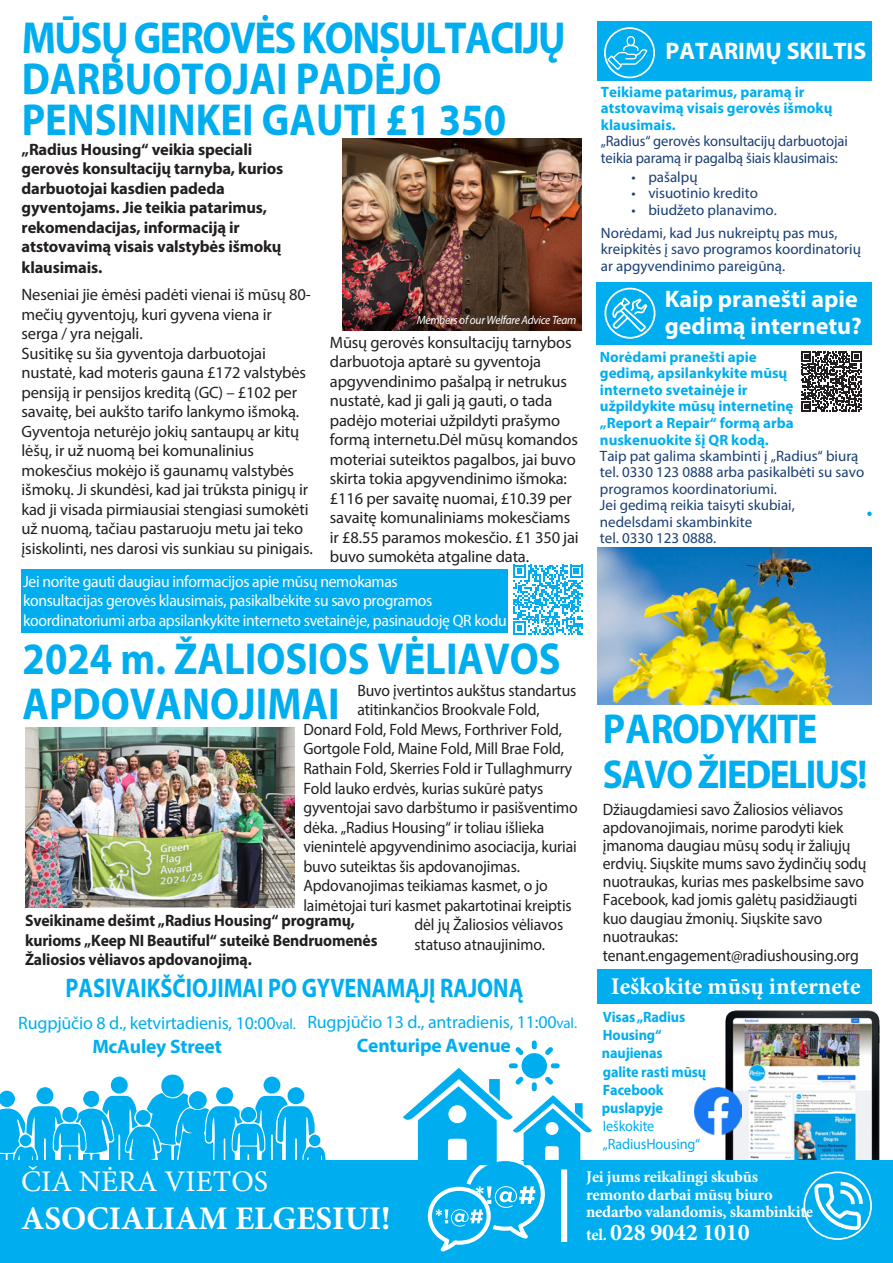
<style>
.page{position:relative;width:893px;height:1263px;background:#fff}
.page>*{position:absolute;margin:0;border:0;box-sizing:border-box;transform-origin:0 0}
.t1{font:700 45px/40.8px "Myriad Pro";color:#00aeef;scale:.9 1}
.t2{font:700 42px "Myriad Pro";letter-spacing:-.04em;color:#00aeef;scale:.92 1}
.t3{font:700 40.5px "Myriad Pro";letter-spacing:-.04em;color:#00aeef;scale:.92 1}
.t4{font:700 33px "Minion Pro";color:#fff}
.t5{font:30px "Minion Pro";color:#fff}
.t6{font:700 27px "Myriad Pro";color:#00aeef;scale:.83 1}
.t7{font:700 24px/27px "Myriad Pro";color:#fff}
.t8{font:700 24px "Minion Pro";color:#fff}
.t9{font:700 19.5px "Myriad Pro";letter-spacing:-.01em;color:#00aeef}
.t10{font:18px "Myriad Pro";letter-spacing:-.01em;color:#00aeef}
.t11{font:16.5px/19.5px "Myriad Pro";letter-spacing:-.01em;color:#231f20}
.t12{font:16.5px/18.3px "Myriad Pro";letter-spacing:-.01em;color:#231f20;scale:.95 1}
.t13{font:700 16.5px/19.6px "Myriad Pro";letter-spacing:-.01em;color:#231f20}
.t14{font:16.5px/19.5px "Myriad Pro";letter-spacing:-.02em;color:#fff;scale:.95 1}
.t15{font:700 16.5px/19.5px "Myriad Pro";letter-spacing:-.01em;color:#231f20;scale:.95 1}
.t16{font:700 16.5px/17.4px "Minion Pro";letter-spacing:-.015em;color:#fff}
.t17{font:15px/16.5px "Myriad Pro";color:#1a3f74}
.t18{font:700 15px/16.6px "Myriad Pro";color:#00aeef}
.t19{font:700 15px/18.1px "Myriad Pro";color:#00aeef;scale:.95 1}
.t20{font:italic 12px "Myriad Pro";letter-spacing:-.02em;color:#fff;scale:.95 1}
.s1{font-size:15px}
.s2{font-weight:400}
.s3{font-size:16.5px}
</style>
<div class="page">
<img style="left:721px;top:1010px;width:159px;height:150px">
<div style="left:597px;top:969px;width:275px;height:35px;background:#00aeef"></div>
<img style="left:694px;top:1087px;width:47px;height:47px">
<div style="left:0;top:1160px;width:893px;height:103px;background:#00aeef"></div>
<svg style="left:814px;top:1181px;width:50px;height:50px"></svg>
<div style="left:803px;top:1171px;width:69px;height:69px;border:2px solid #fff;border-radius:50%"></div>
<div style="left:597px;top:21px;width:274px;height:60px;background:#00aeef"></div>
<div style="left:596px;top:283px;width:276px;height:62px;background:#00aeef"></div>
<svg style="left:867px;top:511px;width:5px;height:5px"></svg>
<div style="left:604px;top:288px;width:51px;height:51px;border:2px solid #fff;border-radius:50%"></div>
<svg style="left:611px;top:295px;width:37px;height:37px"></svg>
<svg style="left:604px;top:21px;width:268px;height:50px"></svg>
<div style="left:604px;top:27px;width:51px;height:51px;border:2px solid #fff;border-radius:50%"></div>
<svg style="left:801px;top:351px;width:60px;height:61px"></svg>
<svg style="left:0;top:1074px;width:326px;height:86px"></svg>
<div style="left:20px;top:1134px;width:11px;height:12px;background:#00aeef;border-radius:50%"></div>
<div style="left:521px;top:1053px;width:26px;height:25px;background:#00aeef;border-radius:50%"></div>
<svg style="left:515px;top:1047px;width:9px;height:8px"></svg>
<svg style="left:545px;top:1047px;width:8px;height:8px"></svg>
<svg style="left:532px;top:1040px;width:5px;height:9px"></svg>
<svg style="left:403px;top:1063px;width:189px;height:188px"></svg>
<img style="left:25px;top:727px;width:270px;height:180px">
<img style="left:342px;top:139px;width:239px;height:191px">
<div style="left:21px;top:569px;width:561px;height:64px;background:#00aeef"></div>
<div style="left:508px;top:566px;width:85px;height:73px;background:#fff"></div>
<svg style="left:513px;top:565px;width:70px;height:70px"></svg>
<img style="left:597px;top:547px;width:275px;height:158px">
<p class="t1" style="left:22px;top:16px;width:606px">MŪSŲ GEROVĖS KONSULTACIJŲ<br>DARBUOTOJAI PADĖJO<br>PENSININKEI GAUTI £1 350</p>
<p class="t13" style="left:22px;top:139px;width:263px">„Radius Housing“ veikia speciali gerovės konsultacijų tarnyba, kurios darbuotojai kasdien padeda gyventojams. Jie teikia patarimus, rekomendacijas, informaciją ir atstovavimą visais valstybės išmokų klausimais.</p>
<p class="t11" style="left:22px;top:285px;width:293px">Neseniai jie ėmėsi padėti vienai iš mūsų 80- mečių gyventojų, kuri gyvena viena ir<br>serga / yra neįgali.<br>Susitikę su šia gyventoja darbuotojai nustatė, kad moteris gauna £172 valstybės pensiją ir pensijos kreditą (GC) – £102 per savaitę, bei aukšto tarifo lankymo išmoką.<br>Gyventoja neturėjo jokių santaupų ar kitų lėšų, ir už nuomą bei komunalinius mokesčius mokėjo iš gaunamų valstybės išmokų. Ji skundėsi, kad jai trūksta pinigų ir kad ji visada pirmiausiai stengiasi sumokėti už nuomą, tačiau pastaruoju metu jai teko įsiskolinti, nes darosi vis sunkiau su pinigais.</p>
<p class="t20" style="left:417px;top:313px;width:170px">Members of our Welfare Advice Team</p>
<p class="t11" style="left:330px;top:332px;width:250px">Mūsų gerovės konsultacijų tarnybos darbuotoja aptarė su gyventoja apgyvendinimo pašalpą ir netrukus nustatė, kad ji gali ją gauti, o tada padėjo moteriai užpildyti prašymo formą internetu.Dėl mūsų komandos moteriai suteiktos pagalbos, jai buvo skirta tokia apgyvendinimo išmoka: £116 per savaitę nuomai, £10.39 per savaitę komunaliniams mokesčiams ir £8.55 paramos mokesčio. £1 350 jai buvo sumokėta atgaline data.</p>
<p class="t14" style="left:23px;top:571px;width:511px">Jei norite gauti daugiau informacijos apie mūsų nemokamas<br>konsultacijas gerovės klausimais, pasikalbėkite su savo programos koordinatoriumi arba apsilankykite interneto svetainėje, pasinaudoję QR kodu</p>
<p class="t1" style="left:23px;top:635px;width:600px;line-height:45px">2024 m. ŽALIOSIOS VĖLIAVOS<br>APDOVANOJIMAI</p>
<p class="t12" style="left:357px;top:681px;width:232px">Buvo įvertintos aukštus standartus</p>
<p class="t12" style="left:357px;top:700px;width:193px">atitinkančios Brookvale Fold,</p>
<p class="t12" style="left:303px;top:720px;width:274px">Donard Fold, Fold Mews, Forthriver Fold,</p>
<p class="t12" style="left:303px;top:739px;width:276px">Gortgole Fold, Maine Fold, Mill Brae Fold,</p>
<p class="t12" style="left:303px;top:759px;width:284px">Rathain Fold, Skerries Fold ir Tullaghmurry</p>
<p class="t12" style="left:303px;top:778px;width:254px">Fold lauko erdvės, kurias sukūrė patys</p>
<p class="t12" style="left:303px;top:798px;width:290px">gyventojai savo darbštumo ir pasišventimo</p>
<p class="t12" style="left:303px;top:817px;width:255px">dėka. „Radius Housing“ ir toliau išlieka</p>
<p class="t12" style="left:303px;top:837px;width:289px">vienintelė apgyvendinimo asociacija, kuriai</p>
<p class="t12" style="left:303px;top:856px;width:229px">buvo suteiktas šis apdovanojimas.</p>
<p class="t12" style="left:303px;top:876px;width:259px">Apdovanojimas teikiamas kasmet, o jo</p>
<p class="t12" style="left:303px;top:895px;width:284px">laimėtojai turi kasmet pakartotinai kreiptis</p>
<p class="t12" style="left:415px;top:915px;width:158px">dėl jų Žaliosios vėliavos</p>
<p class="t12" style="left:415px;top:934px;width:139px">statuso atnaujinimo.</p>
<p class="t15" style="left:25px;top:910px;width:373px">Sveikiname dešimt „Radius Housing“ programų, kurioms „Keep NI Beautiful“ suteikė Bendruomenės<br>Žaliosios vėliavos apdovanojimą.</p>
<p class="t6" style="left:65px;top:970px;width:553px">PASIVAIKŠČIOJIMAI PO GYVENAMĄJĮ RAJONĄ</p>
<p class="t10" style="left:18px;top:1011px;width:279px">Rugpjūčio 8 d., ketvirtadienis, 10:00<span class="s1">val.</span></p>
<p class="t9" style="left:92px;top:1034px;width:131px">McAuley Street</p>
<p class="t10" style="left:307px;top:1011px;width:271px">Rugpjūčio 13 d., antradienis, 11:00<span class="s1">val.</span></p>
<p class="t9" style="left:357px;top:1032px;width:156px">Centuripe Avenue</p>
<p class="t5" style="left:21px;top:1161px;width:248px">ČIA NĖRA VIETOS</p>
<p class="t4" style="left:21px;top:1195px;width:371px">ASOCIALIAM ELGESIUI!</p>
<p class="t7" style="left:665px;top:37px;width:202px">PATARIMŲ SKILTIS</p>
<p class="t18" style="left:601px;top:83px;width:233px">Teikiame patarimus, paramą ir atstovavimą visais gerovės išmokų klausimais.</p>
<p class="t17" style="left:601px;top:133px;width:248px">„Radius“ gerovės konsultacijų darbuotojai teikia paramą ir pagalbą šiais klausimais:</p>
<p class="t17" style="left:631px;top:168px;width:68px">• pašalpų</p>
<p class="t17" style="left:631px;top:185px;width:128px">• visuotinio kredito</p>
<p class="t17" style="left:631px;top:201px;width:147px">• biudžeto planavimo.</p>
<p class="t17" style="left:601px;top:224px;width:262px">Norėdami, kad Jus nukreiptų pas mus, kreipkitės į savo programos koordinatorių ar apgyvendinimo pareigūną.</p>
<p class="t7" style="left:665px;top:285px;width:199px">Kaip pranešti apie gedimą internetu?</p>
<p class="t18" style="left:600px;top:348px;width:195px">Norėdami pranešti apie gedimą, apsilankykite mūsų interneto svetainėje ir užpildykite mūsų internetinę „Report a Repair“ formą arba nuskenuokite šį QR kodą.</p>
<p class="t17" style="left:600px;top:447px;width:266px">Taip pat galima skambinti į „Radius“ biurą tel. 0330 123 0888 arba pasikalbėti su savo programos koordinatoriumi.<br>Jei gedimą reikia taisyti skubiai, nedelsdami skambinkite<br>tel. 0330 123 0888.</p>
<p class="t2" style="left:603px;top:701px;width:235px">PARODYKITE</p>
<p class="t3" style="left:603px;top:748px;width:289px">SAVO ŽIEDELIUS!</p>
<p class="t12" style="left:603px;top:800px;width:279px">Džiaugdamiesi savo Žaliosios vėliavos apdovanojimais, norime parodyti kiek įmanoma daugiau mūsų sodų ir žaliųjų erdvių. Siųskite mums savo žydinčių sodų nuotraukas, kurias mes paskelbsime savo Facebook, kad jomis galėtų pasidžiaugti kuo daugiau žmonių. Siųskite savo nuotraukas: tenant.engagement@radiushousing.org</p>
<p class="t8" style="left:611px;top:969px;width:251px">Ieškokite mūsų internete</p>
<p class="t19" style="left:602px;top:1007px;width:111px">Visas „Radius<br>Housing“ naujienas<br>galite rasti mūsų<br>Facebook puslapyje<br><span class="s2">Ieškokite „RadiusHousing“</span></p>
<p class="t16" style="left:586px;top:1168px;width:228px">Jei jums reikalingi skubūs remonto darbai mūsų biuro nedarbo valandomis, skambinkite</p>
<p class="t8" style="left:586px;top:1215px;width:165px"><span class="s3">tel.</span> 028 9042 1010</p>
</div>
